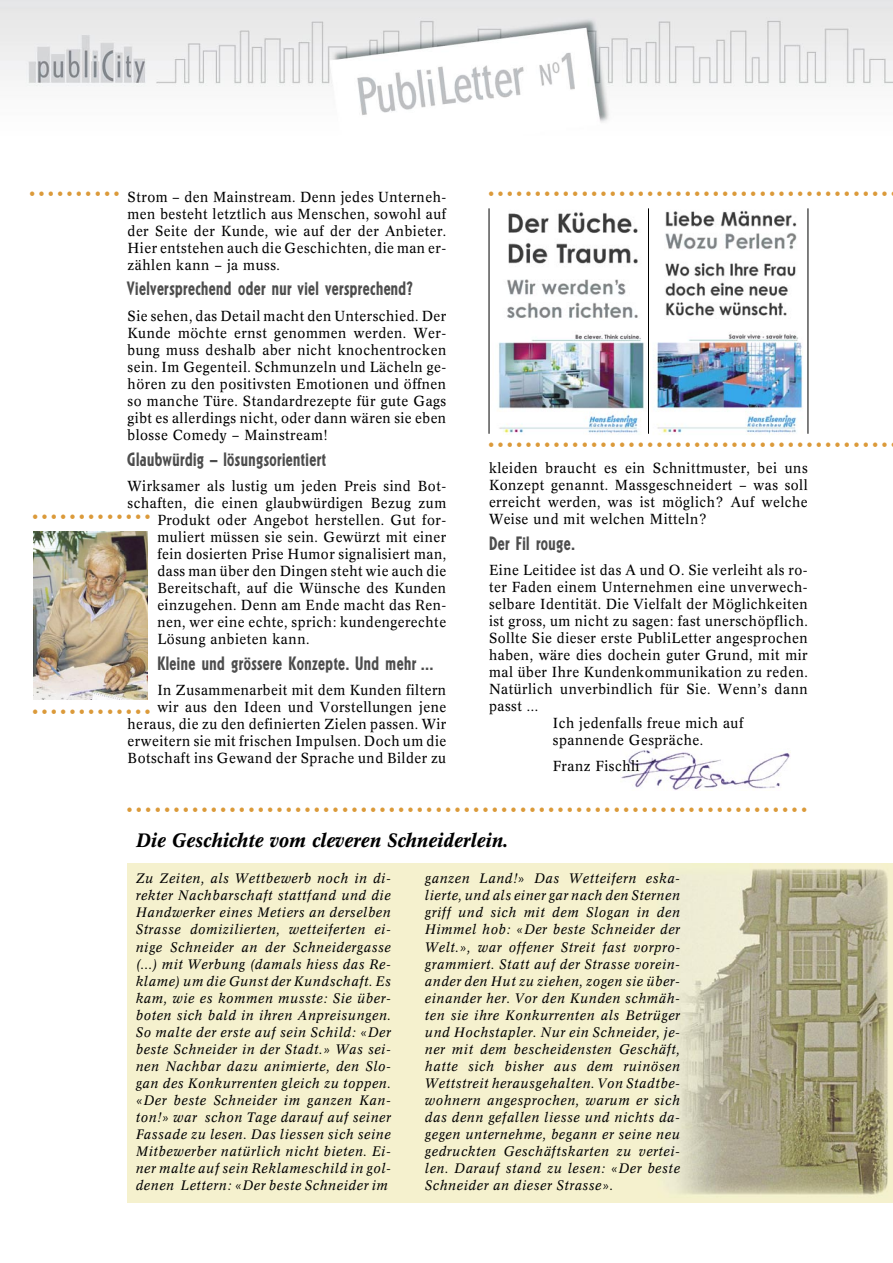
<style>
.page{position:relative;width:893px;height:1263px;background:#fff}
.page>*{position:absolute;margin:0;border:0;box-sizing:border-box;transform-origin:0 0}
.t1{font:700 19.2px "Kabel Condensed BQ";letter-spacing:.025em;color:#4d4d4d;scale:.95 1}
.t2{font:italic 500 19.2px "Concorde BQ";letter-spacing:.025em;color:#000;scale:.95 1}
.t3{font:14.4px/17px "Concorde BQ";letter-spacing:.035em;color:#000;text-align:justify;scale:.95 1}
.t4{font:italic 13.5px/17px "Concorde BQ";letter-spacing:.06em;color:#000;text-align:justify;scale:.95 1}
.t5{font:6.45px "AG Figures+Pi BQ";letter-spacing:.835em;color:#db9a3a;scale:.95 1}
</style>
<div class="page">
<img style="left:0;top:0;width:893px;height:123px">
<img style="left:128px;top:863px;width:765px;height:339px">
<img style="left:33px;top:531px;width:115px;height:168px">
<img style="left:498px;top:208px;width:310px;height:227px">
<img style="left:621px;top:748px;width:170px;height:42px">
<hr style="left:489px;top:208px;width:1px;height:226px;background:#000">
<hr style="left:648px;top:208px;width:1px;height:226px;background:#000">
<hr style="left:808px;top:208px;width:1px;height:226px;background:#000">
<p class="t3" style="left:128px;top:189px;width:337px">Strom – den Mainstream. Denn jedes Unterneh&shy;men besteht letztlich aus Menschen, sowohl auf der Seite der Kunde, wie auf der der Anbieter.<br>Hier entstehen auch die Geschichten, die man er&shy;zählen kann – ja muss.</p>
<p class="t1" style="left:127px;top:277px;width:302px">Vielversprechend oder nur viel versprechend?</p>
<p class="t3" style="left:128px;top:308px;width:337px">Sie sehen, das Detail macht den Unterschied. Der Kunde möchte ernst genommen werden. Wer&shy;bung muss deshalb aber nicht knochentrocken sein. Im Gegenteil. Schmunzeln und Lächeln ge&shy;hören zu den positivsten Emotionen und öffnen so manche Türe. Standardrezepte für gute Gags gibt es allerdings nicht, oder dann wären sie eben blosse Comedy – Mainstream!</p>
<p class="t1" style="left:127px;top:447px;width:211px">Glaubwürdig – lösungsorientiert</p>
<p class="t3" style="left:128px;top:478px;width:337px">Wirksamer als lustig um jeden Preis sind Bot-</p>
<p class="t3" style="left:128px;top:495px;width:337px">schaften, die einen glaubwürdigen Bezug zum</p>
<p class="t3" style="left:157px;top:512px;width:306px">Produkt oder Angebot herstellen. Gut for-</p>
<p class="t3" style="left:157px;top:529px;width:306px">muliert müssen sie sein. Gewürzt mit einer</p>
<p class="t3" style="left:157px;top:546px;width:306px">fein dosierten Prise Humor signalisiert man,</p>
<p class="t3" style="left:157px;top:563px;width:306px">dass man über den Dingen steht wie auch die</p>
<p class="t3" style="left:157px;top:580px;width:306px">Bereitschaft, auf die Wünsche des Kunden</p>
<p class="t3" style="left:157px;top:597px;width:306px">einzugehen. Denn am Ende macht das Ren-</p>
<p class="t3" style="left:157px;top:614px;width:305px">nen, wer eine echte, sprich: kundengerechte</p>
<p class="t3" style="left:157px;top:631px;width:162px">Lösung anbieten kann.</p>
<p class="t1" style="left:157px;top:651px;width:292px">Kleine und grössere Konzepte. Und mehr ...</p>
<p class="t3" style="left:128px;top:682px;width:337px;text-align:right">In Zusammenarbeit mit dem Kunden filtern<br>wir aus den Ideen und Vorstellungen jene heraus, die zu den definierten Zielen passen. Wir erweitern sie mit frischen Impulsen. Doch um die Botschaft ins Gewand der Sprache und Bilder zu</p>
<p class="t5" style="left:30px;top:191px;width:95px">XXXXXXXXXX</p>
<p class="t5" style="left:33px;top:513px;width:124px">XXXXXXXXXXXXX</p>
<p class="t5" style="left:33px;top:709px;width:124px">XXXXXXXXXXXXX</p>
<p class="t5" style="left:489px;top:191px;width:420px">XXXXXXXXXXXXXXXXXXXXXXXXXXXXXXXXXXXXXXXXXXX</p>
<p class="t5" style="left:489px;top:441px;width:420px">XXXXXXXXXXXXXXXXXXXXXXXXXXXXXXXXXXXXXXXXXXX</p>
<p class="t3" style="left:489px;top:460px;width:337px">kleiden braucht es ein Schnittmuster, bei uns Konzept genannt. Massgeschneidert – was soll erreicht werden, was ist möglich? Auf welche Weise und mit welchen Mitteln?</p>
<p class="t1" style="left:489px;top:532px;width:92px">Der Fil rouge.</p>
<p class="t3" style="left:489px;top:562px;width:337px">Eine Leitidee ist das A und O. Sie verleiht als ro-</p>
<p class="t3" style="left:489px;top:579px;width:337px">ter Faden einem Unternehmen eine unverwech-</p>
<p class="t3" style="left:489px;top:596px;width:337px">selbare Identität. Die Vielfalt der Möglichkeiten</p>
<p class="t3" style="left:489px;top:613px;width:337px">ist gross, um nicht zu sagen: fast unerschöpflich.</p>
<p class="t3" style="left:489px;top:630px;width:337px">Sollte Sie dieser erste PubliLetter angesprochen</p>
<p class="t3" style="left:489px;top:647px;width:337px">haben, wäre dies dochein guter Grund, mit mir</p>
<p class="t3" style="left:489px;top:664px;width:337px">mal über Ihre Kundenkommunikation zu reden.</p>
<p class="t3" style="left:489px;top:681px;width:337px">Natürlich unverbindlich für Sie. Wenn’s dann</p>
<p class="t3" style="left:489px;top:698px;width:53px">passt ...</p>
<p class="t3" style="left:553px;top:715px;width:202px">Ich jedenfalls freue mich auf</p>
<p class="t3" style="left:553px;top:732px;width:160px">spannende Gespräche.</p>
<p class="t3" style="left:553px;top:758px;width:93px">Franz Fischli</p>
<p class="t5" style="left:128px;top:806px;width:716px">XXXXXXXXXXXXXXXXXXXXXXXXXXXXXXXXXXXXXXXXXXXXXXXXXXXXXXXXXXXXXXXXXXXXXXXXX</p>
<p class="t2" style="left:136px;top:829px;width:392px">Die Geschichte vom cleveren Schneiderlein.</p>
<p class="t4" style="left:136px;top:870px;width:270px">Zu Zeiten, als Wettbewerb noch in di&shy;rekter Nachbarschaft stattfand und die Handwerker eines Metiers an derselben Strasse domizilierten, wetteiferten ei&shy;nige Schneider an der Schneidergasse (...) mit Werbung (damals hiess das Re&shy;klame) um die Gunst der Kundschaft. Es kam, wie es kommen musste: Sie über&shy;boten sich bald in ihren Anpreisungen.<br>So malte der erste auf sein Schild: «Der beste Schneider in der Stadt.» Was sei&shy;nen Nachbar dazu animierte, den Slo&shy;gan des Konkurrenten gleich zu toppen. «Der beste Schneider im ganzen Kan&shy;ton!» war schon Tage darauf auf seiner Fassade zu lesen. Das liessen sich seine Mitbewerber natürlich nicht bieten. Ei&shy;ner malte auf sein Reklameschild in gol&shy;denen Lettern: «Der beste Schneider im</p>
<p class="t4" style="left:425px;top:870px;width:270px">ganzen Land!» Das Wetteifern eska&shy;lierte, und als einer gar nach den Sternen griff und sich mit dem Slogan in den Himmel hob: «Der beste Schneider der Welt.», war offener Streit fast vorpro&shy;grammiert. Statt auf der Strasse vorein&shy;ander den Hut zu ziehen, zogen sie über&shy;einander her. Vor den Kunden schmäh&shy;ten sie ihre Konkurrenten als Betrüger und Hochstapler. Nur ein Schneider, je&shy;ner mit dem bescheidensten Geschäft, hatte sich bisher aus dem ruinösen Wettstreit herausgehalten. Von Stadtbe&shy;wohnern angesprochen, warum er sich das denn gefallen liesse und nichts da&shy;gegen unternehme, begann er seine neu gedruckten Geschäftskarten zu vertei&shy;len. Darauf stand zu lesen: «Der beste Schneider an dieser Strasse».</p>
</div>
